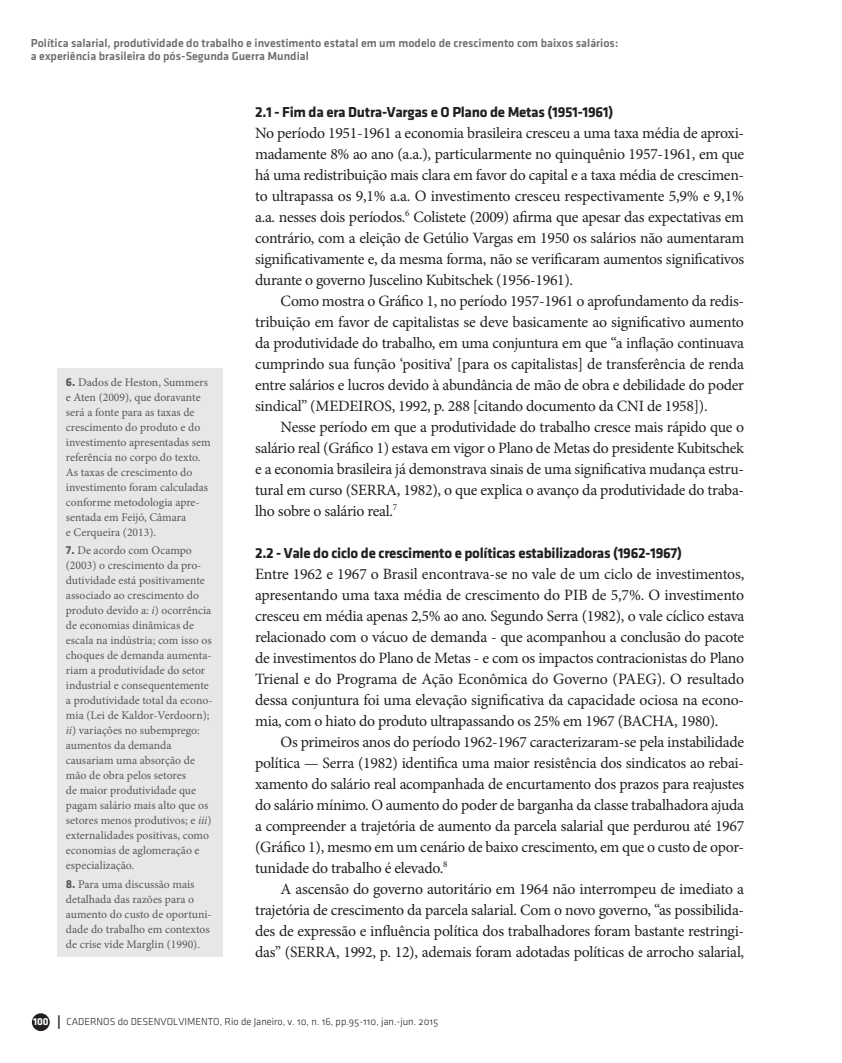
<style>
.page{position:relative;width:842px;height:1063px;background:#fff}
.page>*{position:absolute;margin:0;border:0;box-sizing:border-box;transform-origin:0 0}
.CD_Artigo_texto_ind{font:15.75px/21px "Minion Pro";letter-spacing:-.02em;color:#231f20;text-align:justify}
.CD_Artigo_texto{font:15.75px/21px "Minion Pro";letter-spacing:-.02em;color:#231f20;text-align:justify}
.CD_Artigo_Subtítulo{font:700 15px "Klavika";letter-spacing:-.02em;color:#231f20}
.t1{font:500 12px/13.5px "Klavika";color:#6c6d70}
.CD_Artigo_Box{font:11.7px/15px "Minion Pro";color:#57585a}
.t2{font:10.5px "Klavika Light OSF";color:#231f20}
.t3{font:700 10.5px "Klavika";color:#fff}
.s1{font-family:"Klavika";font-weight:700;font-size:12px}
.s2{font-style:italic}
</style>
<div class="page">
<div style="left:32px;top:1013px;width:18px;height:18px;background:#231f20;border-radius:50%"></div>
<div style="left:57px;top:369px;width:166px;height:588px;background:#e6e7e9"></div>
<p class="t1" style="left:31px;top:36px;width:589px">Política salarial, produtividade do trabalho e investimento estatal em um modelo de crescimento com baixos salários: a experiência brasileira do pós-Segunda Guerra Mundial</p>
<p class="CD_Artigo_Box" style="left:66px;top:374px;width:146px"><span class="s1">6.</span> Dados de Heston, Summers e Aten (2009), que doravante será a fonte para as taxas de crescimento do produto e do investimento apresentadas sem referência no corpo do texto.<br>As taxas de crescimento do investimento foram calculadas conforme metodologia apre&shy;sentada em Feijó, Câmara<br>e Cerqueira (2013).</p>
<p class="CD_Artigo_Box" style="left:66px;top:543px;width:148px"><span class="s1">7.</span> De acordo com Ocampo (2003) o crescimento da pro&shy;dutividade está positivamente associado ao crescimento do produto devido a: <span class="s2">i</span>) ocorrência de economias dinâmicas de escala na indústria; com isso os choques de demanda aumenta&shy;riam a produtividade do setor industrial e consequentemente a produtividade total da econo&shy;mia (Lei de Kaldor-Verdoorn); <span class="s2">ii</span>) variações no subemprego: aumentos da demanda causariam uma absorção de mão de obra pelos setores<br>de maior produtividade que pagam salário mais alto que os setores menos produtivos; e <span class="s2">iii</span>) externalidades positivas, como economias de aglomeração e especialização.</p>
<p class="CD_Artigo_Box" style="left:66px;top:877px;width:147px"><span class="s1">8.</span> Para uma discussão mais detalhada das razões para o aumento do custo de oportuni&shy;dade do trabalho em contextos de crise vide Marglin (1990).</p>
<p class="CD_Artigo_Subtítulo" style="left:255px;top:103px;width:360px">2.1 - Fim da era Dutra-Vargas e O Plano de Metas (1951-1961)</p>
<p class="CD_Artigo_texto" style="left:255px;top:122px;width:491px">No período 1951-1961 a economia brasileira cresceu a uma taxa média de aproxi&shy;madamente 8% ao ano (a.a.), particularmente no quinquênio 1957-1961, em que há uma redistribuição mais clara em favor do capital e a taxa média de crescimen&shy;to ultrapassa os 9,1% a.a. O investimento cresceu respectivamente 5,9% e 9,1% a.a. nesses dois períodos.<sup>6</sup> Colistete (2009) afirma que apesar das expectativas em contrário, com a eleição de Getúlio Vargas em 1950 os salários não aumentaram significativamente e, da mesma forma, não se verificaram aumentos significativos durante o governo Juscelino Kubitschek (1956-1961).</p>
<p class="CD_Artigo_texto_ind" style="left:255px;top:290px;width:490px;text-indent:26px">Como mostra o Gráfico 1, no período 1957-1961 o aprofundamento da redis&shy;tribuição em favor de capitalistas se deve basicamente ao significativo aumento da produtividade do trabalho, em uma conjuntura em que “a inflação continuava cumprindo sua função ‘positiva’ [para os capitalistas] de transferência de renda entre salários e lucros devido à abundância de mão de obra e debilidade do poder sindical” (MEDEIROS, 1992, p. 288 [citando documento da CNI de 1958]).</p>
<p class="CD_Artigo_texto_ind" style="left:255px;top:416px;width:491px;text-indent:26px">Nesse período em que a produtividade do trabalho cresce mais rápido que o salário real (Gráfico 1) estava em vigor o Plano de Metas do presidente Kubitschek e a economia brasileira já demonstrava sinais de uma significativa mudança estru&shy;tural em curso (SERRA, 1982), o que explica o avanço da produtividade do traba&shy;lho sobre o salário real.<sup>7</sup></p>
<p class="CD_Artigo_Subtítulo" style="left:255px;top:544px;width:428px">2.2 - Vale do ciclo de crescimento e políticas estabilizadoras (1962-1967)</p>
<p class="CD_Artigo_texto" style="left:255px;top:563px;width:491px">Entre 1962 e 1967 o Brasil encontrava-se no vale de um ciclo de investimentos, apresentando uma taxa média de crescimento do PIB de 5,7%. O investimento cresceu em média apenas 2,5% ao ano. Segundo Serra (1982), o vale cíclico estava relacionado com o vácuo de demanda - que acompanhou a conclusão do pacote de investimentos do Plano de Metas - e com os impactos contracionistas do Plano Trienal e do Programa de Ação Econômica do Governo (PAEG). O resultado dessa conjuntura foi uma elevação significativa da capacidade ociosa na econo&shy;mia, com o hiato do produto ultrapassando os 25% em 1967 (BACHA, 1980).</p>
<p class="CD_Artigo_texto_ind" style="left:255px;top:731px;width:491px;text-indent:26px">Os primeiros anos do período 1962-1967 caracterizaram-se pela instabilidade política — Serra (1982) identifica uma maior resistência dos sindicatos ao rebai&shy;xamento do salário real acompanhada de encurtamento dos prazos para reajustes do salário mínimo. O aumento do poder de barganha da classe trabalhadora ajuda a compreender a trajetória de aumento da parcela salarial que perdurou até 1967 (Gráfico 1), mesmo em um cenário de baixo crescimento, em que o custo de opor&shy;tunidade do trabalho é elevado.<sup>8</sup></p>
<p class="CD_Artigo_texto_ind" style="left:255px;top:878px;width:491px;text-indent:26px">A ascensão do governo autoritário em 1964 não interrompeu de imediato a trajetória de crescimento da parcela salarial. Com o novo governo, “as possibilida&shy;des de expressão e influência política dos trabalhadores foram bastante restringi&shy;das” (SERRA, 1992, p. 12), ademais foram adotadas políticas de arrocho salarial,</p>
<p class="t3" style="left:33px;top:1016px;width:17px">100</p>
<p class="t2" style="left:66px;top:1016px;width:374px">CADERNOS do DESENVOLVIMENTO, Rio de Janeiro, v. 10, n. 16, pp.95-110, jan.-jun. 2015</p>
</div>
